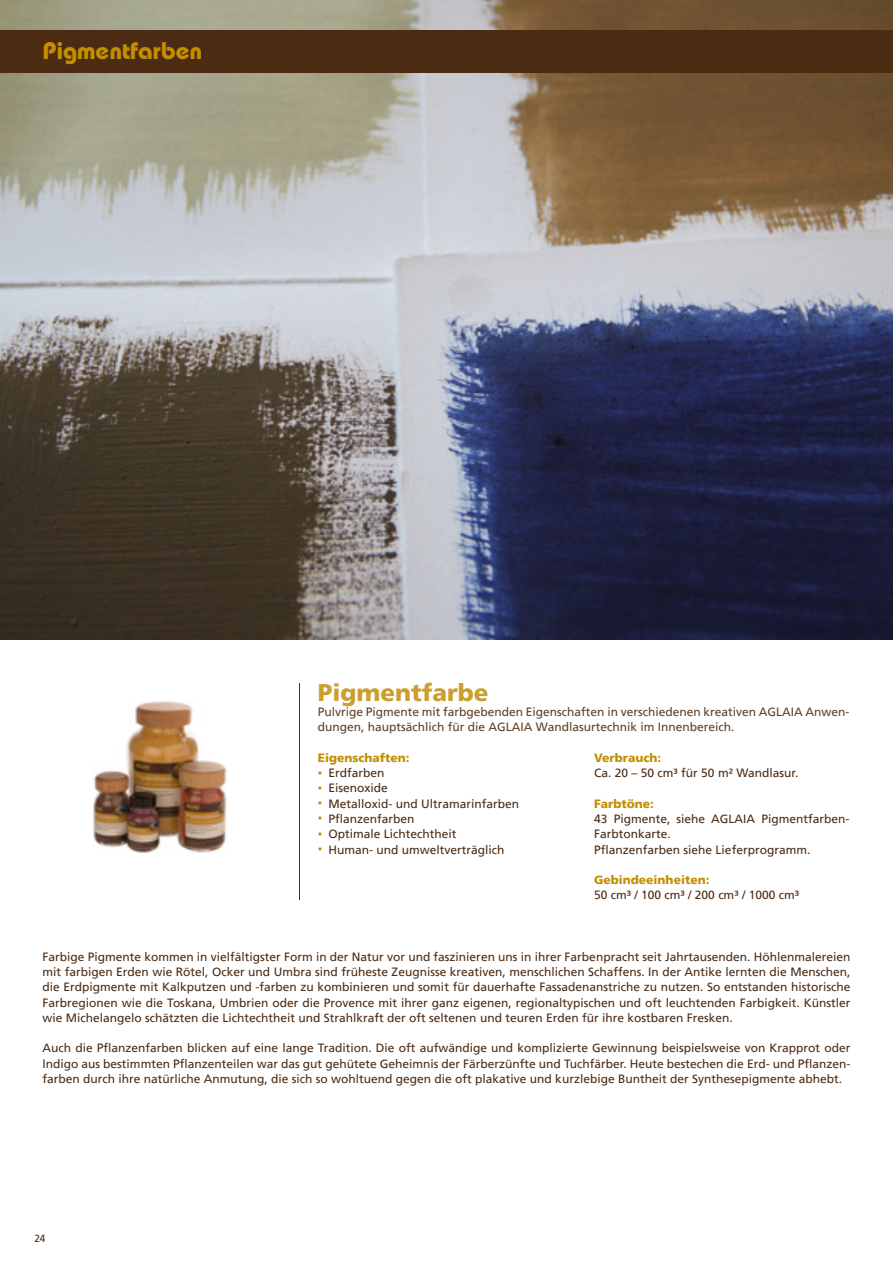
<style>
.page{position:relative;width:893px;height:1263px;background:#fff}
.page>*{position:absolute;margin:0;border:0;box-sizing:border-box;transform-origin:0 0}
.t1{font:24px "Bauhaus Bold ITC";color:#c18f00}
.t2{font:900 24px "Frutiger LT";color:#cb9e2d}
.t3{font:12px/15.3px "Frutiger LT";color:#4c2b13;text-align:justify}
.t4{font:12px/15.3px "Frutiger LT";color:#603f25}
.t5{font:900 12px "Frutiger LT";color:#c18f00}
.t6{font:10.5px "Frutiger LT";color:#4c2b13;scale:.95 1}
.s1{font-size:9px;color:#c18f00}
</style>
<div class="page">
<img style="left:93px;top:701px;width:135px;height:152px">
<img style="left:0;top:0;width:893px;height:639px">
<div style="left:0;top:30px;width:893px;height:42px;background:#4c2b13"></div>
<hr style="left:299px;top:683px;width:1px;height:216px;background:#4c2b13">
<h1 class="t1" style="left:43px;top:41px;width:161px">Pigmentfarben</h1>
<h1 class="t2" style="left:318px;top:678px;width:172px">Pigmentfarbe</h1>
<p class="t4" style="left:318px;top:704px;width:533px">Pulvrige Pigmente mit farbgebenden Eigenschaften in verschiedenen kreativen AGLAIA Anwen&shy;dungen, hauptsächlich für die AGLAIA Wandlasurtechnik im Innenbereich.</p>
<p class="t5" style="left:318px;top:750px;width:93px">Eigenschaften:</p>
<p class="t3" style="left:318px;top:765px;width:68px"><span class="s1">•</span> Erdfarben</p>
<p class="t3" style="left:318px;top:780px;width:71px"><span class="s1">•</span> Eisenoxide</p>
<p class="t3" style="left:318px;top:796px;width:203px"><span class="s1">•</span> Metalloxid- und Ultramarinfarben</p>
<p class="t3" style="left:318px;top:811px;width:98px"><span class="s1">•</span> Pflanzenfarben</p>
<p class="t3" style="left:318px;top:826px;width:140px"><span class="s1">•</span> Optimale Lichtechtheit</p>
<p class="t3" style="left:318px;top:842px;width:188px"><span class="s1">•</span> Human- und umweltverträglich</p>
<p class="t5" style="left:594px;top:750px;width:69px">Verbrauch:</p>
<p class="t3" style="left:594px;top:765px;width:206px">Ca. 20 – 50 cm³ für 50 m² Wandlasur.</p>
<p class="t5" style="left:594px;top:796px;width:61px">Farbtöne:</p>
<p class="t3" style="left:594px;top:811px;width:257px;text-align:left">43 Pigmente, siehe AGLAIA Pigmentfarben-<br>Farbtonkarte.<br>Pflanzenfarben siehe Lieferprogramm.</p>
<p class="t5" style="left:594px;top:873px;width:117px">Gebindeeinheiten:</p>
<p class="t3" style="left:594px;top:888px;width:206px">50 cm³ / 100 cm³ / 200 cm³ / 1000 cm³</p>
<p class="t3" style="left:43px;top:949px;width:809px">Farbige Pigmente kommen in vielfältigster Form in der Natur vor und faszinieren uns in ihrer Farbenpracht seit Jahrtausenden. Höhlenmalereien mit farbigen Erden wie Rötel, Ocker und Umbra sind früheste Zeugnisse kreativen, menschlichen Schaffens. In der Antike lernten die Menschen, die Erdpigmente mit Kalkputzen und -farben zu kombinieren und somit für dauerhafte Fassadenanstriche zu nutzen. So entstanden historische Farbregionen wie die Toskana, Umbrien oder die Provence mit ihrer ganz eigenen, regionaltypischen und oft leuchtenden Farbigkeit. Künstler wie Michelangelo schätzten die Lichtechtheit und Strahlkraft der oft seltenen und teuren Erden für ihre kostbaren Fresken.</p>
<p class="t3" style="left:43px;top:1041px;width:809px">Auch die Pflanzenfarben blicken auf eine lange Tradition. Die oft aufwändige und komplizierte Gewinnung beispielsweise von Krapprot oder Indigo aus bestimmten Pflanzenteilen war das gut gehütete Geheimnis der Färberzünfte und Tuchfärber. Heute bestechen die Erd- und Pflanzen&shy;farben durch ihre natürliche Anmutung, die sich so wohltuend gegen die oft plakative und kurzlebige Buntheit der Synthesepigmente abhebt.</p>
<p class="t6" style="left:34px;top:1232px;width:13px">24</p>
</div>
